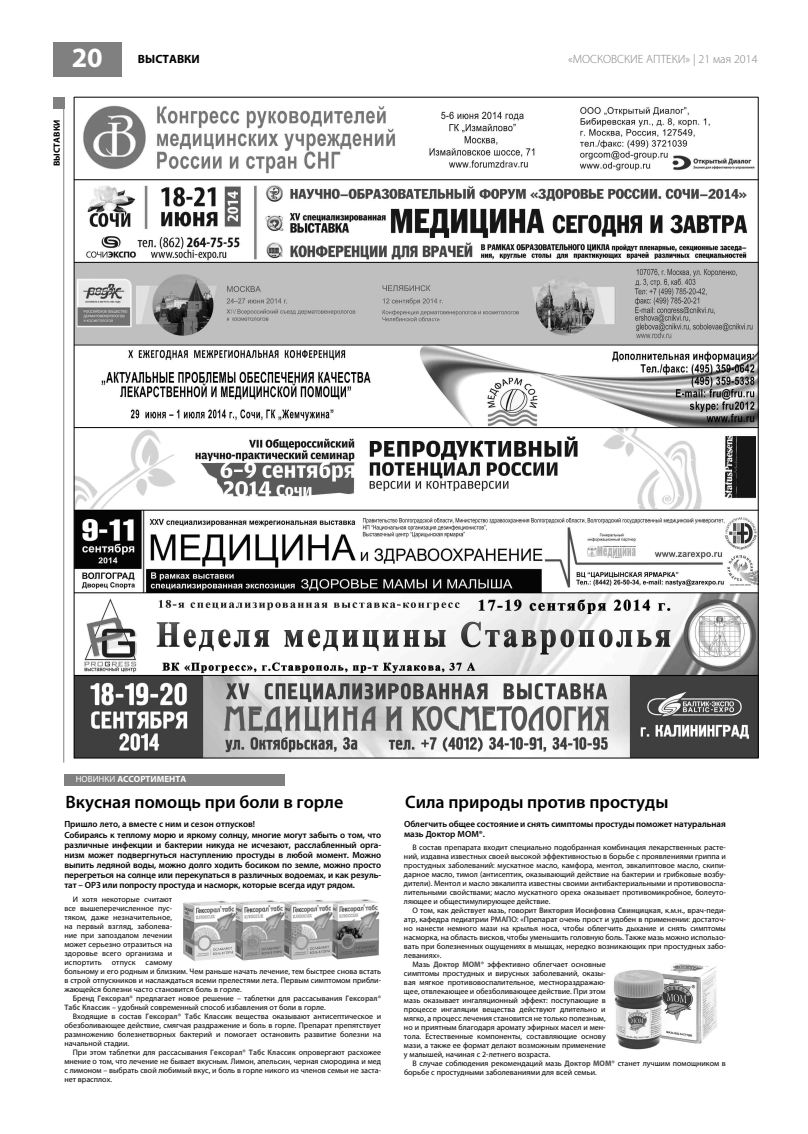
<style>
.page{position:relative;width:808px;height:1134px;background:#fff}
.page>*{position:absolute;margin:0;border:0;box-sizing:border-box;transform-origin:0 0}
.t1{font:700 28px "Myriad Pro";color:#fff}
.t2{font:600 18px "Myriad Pro";color:#000}
.t3{font:300 12px "Myriad Pro";color:#808080}
.t4{font:700 12px "Myriad Pro";color:#000}
.t5{font:600 9px/10px "Myriad Pro";color:#000}
.t6{font:700 9px "Myriad Pro";color:#fff}
.t7{font:700 9px "Myriad Pro";color:#000}
.t8{font:8px/9px "Myriad Pro";color:#000;text-align:justify}
.s1{font-weight:400}
.s2{font-weight:700;color:#4d4d4d}
</style>
<div class="page">
<div style="left:53px;top:43px;width:69px;height:34px;background:#808080"></div>
<div style="left:53px;top:97px;width:11px;height:11px;background:#808080"></div>
<hr style="left:63px;top:98px;width:1px;height:665px;background:#808080">
<img style="left:75px;top:98px;width:683px;height:82px">
<svg style="left:75px;top:181px;width:683px;height:81px"></svg>
<svg style="left:75px;top:263px;width:683px;height:82px;background:#b2b2b2"></svg>
<svg style="left:101px;top:346px;width:657px;height:81px"></svg>
<img style="left:75px;top:428px;width:681px;height:80px">
<img style="left:75px;top:511px;width:683px;height:82px">
<svg style="left:75px;top:594px;width:683px;height:81px"></svg>
<svg style="left:75px;top:676px;width:683px;height:82px"></svg>
<hr style="left:74px;top:97px;width:1px;height:661px;background:#000">
<hr style="left:758px;top:97px;width:1px;height:661px;background:#000">
<hr style="left:74px;top:97px;width:684px;height:1px;background:#000">
<hr style="left:74px;top:180px;width:684px;height:1px;background:#000">
<hr style="left:74px;top:262px;width:684px;height:1px;background:#000">
<hr style="left:74px;top:345px;width:684px;height:1px;background:#000">
<hr style="left:74px;top:427px;width:684px;height:1px;background:#000">
<hr style="left:74px;top:510px;width:684px;height:1px;background:#000">
<hr style="left:74px;top:593px;width:684px;height:1px;background:#000">
<hr style="left:74px;top:675px;width:684px;height:1px;background:#000">
<hr style="left:74px;top:758px;width:684px;height:1px;background:#000">
<div style="left:64px;top:774px;width:220px;height:12px;background:#808080"></div>
<img style="left:183px;top:899px;width:197px;height:62px">
<img style="left:614px;top:963px;width:103px;height:87px">
<h1 class="t1" style="left:72px;top:40px;width:33px">20</h1>
<h3 class="t4" style="left:138px;top:51px;width:63px">ВЫСТАВКИ</h3>
<h3 class="t3" style="left:568px;top:51px;width:191px">«МОСКОВСКИЕ АПТЕКИ» | 21 мая 2014</h3>
<p class="t7" style="left:51px;top:166px;width:48px;rotate:-90deg">ВЫСТАВКИ</p>
<p class="t6" style="left:76px;top:774px;width:112px"><span class="s1">НОВИНКИ</span> АССОРТИМЕНТА</p>
<h2 class="t2" style="left:66px;top:791px;width:279px">Вкусная помощь при боли в горле</h2>
<p class="t5" style="left:64px;top:818px;width:318px;line-height:11.4px">Пришло лето, а вместе с ним и сезон отпусков!<br>Собираясь к теплому морю и яркому солнцу, многие могут забыть о том, что</p>
<p class="t5" style="left:64px;top:840px;width:318px;text-align:justify">различные инфекции и бактерии никуда не исчезают, расслабленный орга&shy;низм может подвергнуться наступлению простуды в любой момент. Можно выпить ледяной воды, можно долго ходить босиком по земле, можно просто перегреться на солнце или перекупаться в различных водоемах, и как резуль&shy;тат – ОРЗ или попросту простуда и насморк, которые всегда идут рядом.</p>
<p class="t8" style="left:64px;top:895px;width:318px;text-align:left;text-indent:8px">И хотя некоторые считают<br>все вышеперечисленное пус-<br>тяком, даже незначительное,<br>на первый взгляд, заболева-<br>ние при запоздалом лечении<br>может серьезно отразиться на<br>здоровье всего организма и<br>испортить отпуск самому<br>больному и его родным и близким. Чем раньше начать лечение, тем быстрее снова встать в строй отпускников и наслаждаться всеми прелестями лета. Первым симптомом прибли&shy;жающейся болезни часто становится боль в горле.</p>
<p class="t8" style="left:64px;top:994px;width:318px;text-indent:8px">Бренд <span class="s2">Гексорал®</span> предлагает новое решение – таблетки для рассасывания <span class="s2">Гексорал®<br>Табс Классик</span> – удобный современный способ избавления от боли в горле.</p>
<p class="t8" style="left:64px;top:1012px;width:318px;text-indent:8px">Входящие в состав <span class="s2">Гексорал® Табс Классик</span> вещества оказывают антисептическое и обезболивающее действие, смягчая раздражение и боль в горле. Препарат препятствует размножению болезнетворных бактерий и помогает остановить развитие болезни на начальной стадии.</p>
<p class="t8" style="left:64px;top:1048px;width:318px;text-indent:8px">При этом таблетки для рассасывания <span class="s2">Гексорал® Табс Классик</span> опровергают расхожее мнение о том, что лечение не бывает вкусным. Лимон, апельсин, черная смородина и мед с лимоном – выбрать свой любимый вкус, и боль в горле никого из членов семьи не заста&shy;нет врасплох.</p>
<h2 class="t2" style="left:405px;top:791px;width:265px">Сила природы против простуды</h2>
<p class="t5" style="left:404px;top:819px;width:323px">Облегчить общее состояние и снять симптомы простуды поможет натуральная мазь Доктор МОМ®.</p>
<p class="t8" style="left:404px;top:844px;width:323px;text-indent:8px">В состав препарата входит специально подобранная комбинация лекарственных расте&shy;ний, издавна известных своей высокой эффективностью в борьбе с проявлениями гриппа и простудных заболеваний: мускатное масло, камфора, ментол, эвкалиптовое масло, скипи&shy;дарное масло, тимол (антисептик, оказывающий действие на бактерии и грибковые возбу&shy;дители). Ментол и масло эвкалипта известны своими антибактериальными и противовоспа&shy;лительными свойствами; масло мускатного ореха оказывает противомикробное, болеуто&shy;ляющее и общестимулирующее действие.</p>
<p class="t8" style="left:412px;top:907px;width:315px">О том, как действует мазь, говорит <span class="s2">Виктория Иосифовна Свинцицкая</span>, к.м.н., врач-педи-</p>
<p class="t8" style="left:404px;top:916px;width:323px">атр, кафедра педиатрии РМАПО: «Препарат очень прост и удобен в применении: достаточ-</p>
<p class="t8" style="left:404px;top:925px;width:323px">но нанести немного мази на крылья носа, чтобы облегчить дыхание и снять симптомы</p>
<p class="t8" style="left:404px;top:934px;width:323px">насморка, на область висков, чтобы уменьшить головную боль. Также мазь можно использо-</p>
<p class="t8" style="left:404px;top:943px;width:323px">вать при болезненных ощущениях в мышцах, нередко возникающих при простудных забо-</p>
<p class="t8" style="left:404px;top:952px;width:39px">леваниях».</p>
<p class="t8" style="left:412px;top:961px;width:195px">Мазь <span class="s2">Доктор МОМ®</span> эффективно облегчает основные</p>
<p class="t8" style="left:404px;top:970px;width:203px">симптомы простудных и вирусных заболеваний, оказы-</p>
<p class="t8" style="left:404px;top:979px;width:203px">вая мягкое противовоспалительное, местнораздражаю-</p>
<p class="t8" style="left:404px;top:988px;width:203px">щее, отвлекающее и обезболивающее действие. При этом</p>
<p class="t8" style="left:404px;top:997px;width:203px">мазь оказывает ингаляционный эффект: поступающие в</p>
<p class="t8" style="left:404px;top:1006px;width:203px">процессе ингаляции вещества действуют длительно и</p>
<p class="t8" style="left:404px;top:1015px;width:203px">мягко, а процесс лечения становится не только полезным,</p>
<p class="t8" style="left:404px;top:1024px;width:203px">но и приятным благодаря аромату эфирных масел и мен-</p>
<p class="t8" style="left:404px;top:1033px;width:203px">тола. Естественные компоненты, составляющие основу</p>
<p class="t8" style="left:404px;top:1042px;width:203px">мази, а также ее формат делают возможным применение</p>
<p class="t8" style="left:404px;top:1051px;width:148px">у малышей, начиная с 2-летнего возраста.</p>
<p class="t8" style="left:412px;top:1060px;width:315px">В случае соблюдения рекомендаций мазь <span class="s2">Доктор МOM®</span> станет лучшим помощником в</p>
<p class="t8" style="left:404px;top:1069px;width:194px">борьбе с простудными заболеваниями для всей семьи.</p>
</div>
